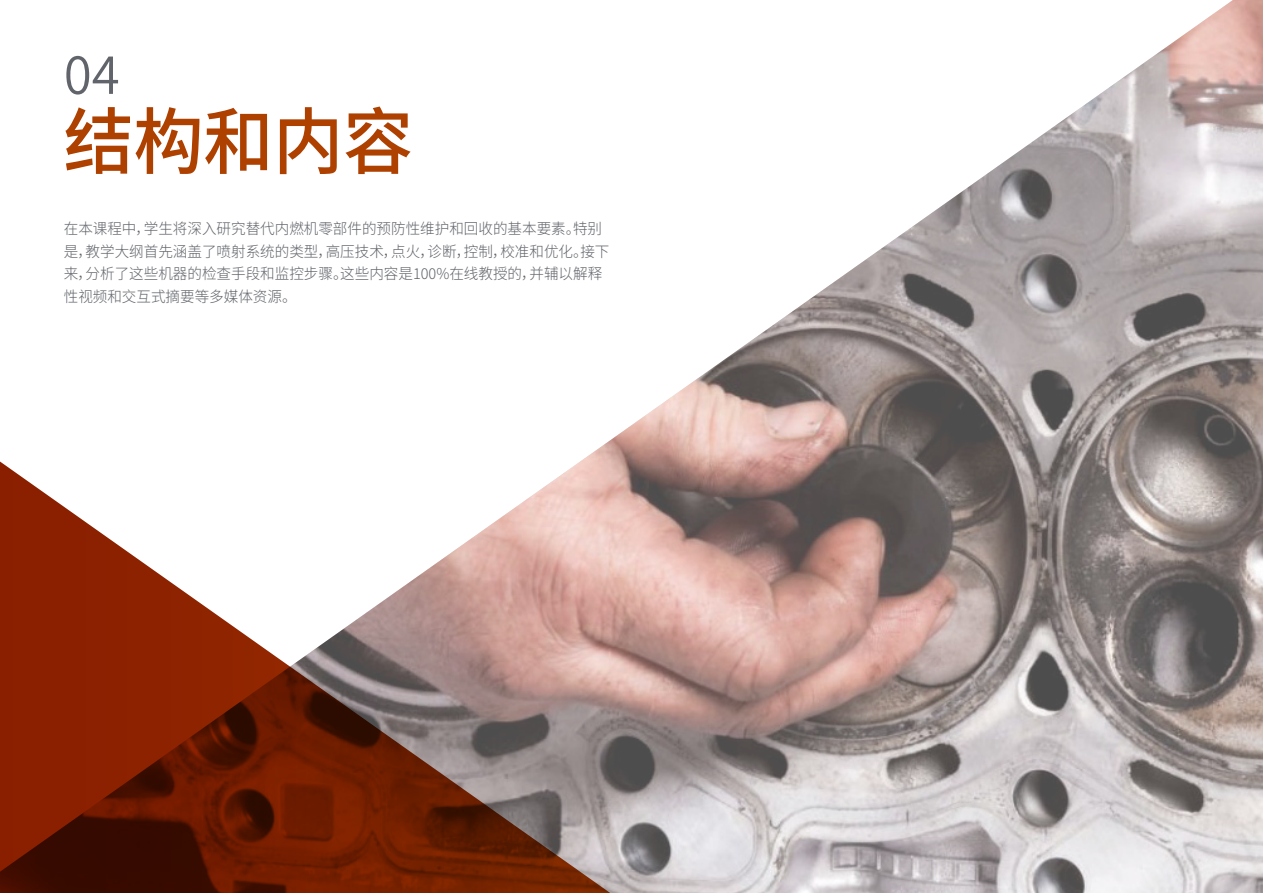
<style>
.page{position:relative;width:1263px;height:893px;background:#fff}
.page>*{position:absolute;margin:0;border:0;box-sizing:border-box;transform-origin:0 0}
.t1{font:500 72px "Source Han Sans CN";color:#ae4000}
.t2{font:52.5px "Source Han Sans CN";color:#61646a}
.t3{font:300 15px/22.5px "Source Han Sans CN";color:#61646a}
</style>
<div class="page">
<img style="left:602px;top:0;width:661px;height:893px">
<svg style="left:0;top:446px;width:640px;height:447px"></svg>
<h2 class="t2" style="left:64px;top:45px;width:57px">04</h2>
<h1 class="t1" style="left:64px;top:101px;width:351px">结构和内容</h1>
<p class="t3" style="left:64px;top:218px;width:547px">在本课程中，学生将深入研究替代内燃机零部件的预防性维护和回收的基本要素。特别是，教学大纲首先涵盖了喷射系统的类型，高压技术，点火，诊断，控制，校准和优化。接下来，分析了这些机器的检查手段和监控步骤。这些内容是100%在线教授的，并辅以解释性视频和交互式摘要等多媒体资源。</p>
</div>
